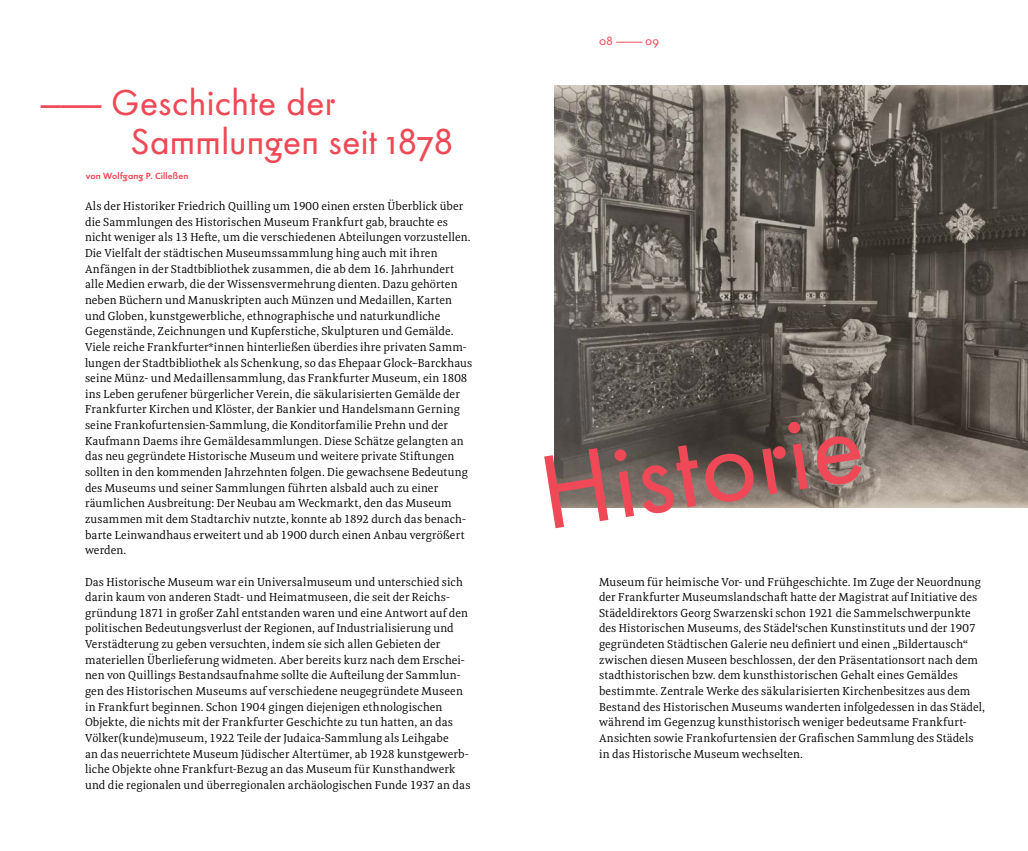
<style>
.page{position:relative;width:1028px;height:851px;background:#fff}
.page>*{position:absolute;margin:0;border:0;box-sizing:border-box;transform-origin:0 0}
.t1{font:108.75px "Futura HMF Book Os F";color:#ef4957}
.t2{font:37.5px/39.1px "Futura HMF Book Os F";letter-spacing:-.005em;color:#ef4957}
.t3{font:12.5px "Futura HMF Book Os F";color:#ef4957}
.t4{font:11.88px/15.6px "Meret Pro";letter-spacing:.005em;color:#000}
.t5{font:9.38px "Futura HMF Demi Bold Os F";letter-spacing:.02em;color:#ef4957}
</style>
<div class="page">
<img style="left:555px;top:85px;width:473px;height:422px">
<p class="t3" style="left:599px;top:33px;width:62px">08 ———— 09</p>
<h2 class="t2" style="left:131px;top:82px;width:324px;text-indent:-90px">——— Geschichte der<br>Sammlungen seit 1878</h2>
<p class="t5" style="left:86px;top:170px;width:104px">von Wolfgang P. Cilleßen</p>
<p class="t4" style="left:85px;top:198px;width:389px">Als der Historiker Friedrich Quilling um 1900 einen ersten Überblick über die Sammlungen des Historischen Museum Frankfurt gab, brauchte es nicht weniger als 13 Hefte, um die verschiedenen Abteilungen vorzustellen.<br>Die Vielfalt der städtischen Museumssammlung hing auch mit ihren Anfängen in der Stadtbibliothek zusammen, die ab dem 16. Jahrhundert alle Medien erwarb, die der Wissensvermehrung dienten. Dazu gehörten neben Büchern und Manuskripten auch Münzen und Medaillen, Karten und Globen, kunstgewerbliche, ethnographische und naturkundliche Gegenstände, Zeichnungen und Kupferstiche, Skulpturen und Gemälde.<br>Viele reiche Frankfurter*innen hinterließen überdies ihre privaten Samm&shy;lungen der Stadtbibliothek als Schenkung, so das Ehepaar Glock–Barckhaus seine Münz- und Medaillensammlung, das Frankfurter Museum, ein 1808 ins Leben gerufener bürgerlicher Verein, die säkularisierten Gemälde der Frankfurter Kirchen und Klöster, der Bankier und Handelsmann Gerning seine Frankofurtensien-Sammlung, die Konditorfamilie Prehn und der Kaufmann Daems ihre Gemäldesammlungen. Diese Schätze gelangten an das neu gegründete Historische Museum und weitere private Stiftungen sollten in den kommenden Jahrzehnten folgen. Die gewachsene Bedeutung des Museums und seiner Sammlungen führten alsbald auch zu einer räumlichen Ausbreitung: Der Neubau am Weckmarkt, den das Museum zusammen mit dem Stadtarchiv nutzte, konnte ab 1892 durch das benach&shy;barte Leinwandhaus erweitert und ab 1900 durch einen Anbau vergrößert werden.</p>
<p class="t4" style="left:85px;top:573px;width:387px">Das Historische Museum war ein Universalmuseum und unterschied sich darin kaum von anderen Stadt- und Heimatmuseen, die seit der Reichs&shy;gründung 1871 in großer Zahl entstanden waren und eine Antwort auf den politischen Bedeutungsverlust der Regionen, auf Industrialisierung und Verstädterung zu geben versuchten, indem sie sich allen Gebieten der materiellen Überlieferung widmeten. Aber bereits kurz nach dem Erschei&shy;nen von Quillings Bestandsaufnahme sollte die Aufteilung der Sammlun&shy;gen des Historischen Museums auf verschiedene neugegründete Museen in Frankfurt beginnen. Schon 1904 gingen diejenigen ethnologischen Objekte, die nichts mit der Frankfurter Geschichte zu tun hatten, an das Völker(kunde)museum, 1922 Teile der Judaica-Sammlung als Leihgabe<br>an das neuerrichtete Museum Jüdischer Altertümer, ab 1928 kunstgewerb&shy;liche Objekte ohne Frankfurt-Bezug an das Museum für Kunsthandwerk und die regionalen und überregionalen archäologischen Funde 1937 an das</p>
<p class="t4" style="left:599px;top:573px;width:387px">Museum für heimische Vor- und Frühgeschichte. Im Zuge der Neuordnung der Frankfurter Museumslandschaft hatte der Magistrat auf Initiative des Städeldirektors Georg Swarzenski schon 1921 die Sammelschwerpunkte des Historischen Museums, des Städel‘schen Kunstinstituts und der 1907 gegründeten Städtischen Galerie neu definiert und einen „Bildertausch“ zwischen diesen Museen beschlossen, der den Präsentationsort nach dem stadthistorischen bzw. dem kunsthistorischen Gehalt eines Gemäldes bestimmte. Zentrale Werke des säkularisierten Kirchenbesitzes aus dem Bestand des Historischen Museums wanderten infolgedessen in das Städel, während im Gegenzug kunsthistorisch weniger bedeutsame Frankfurt-Ansichten sowie Frankofurtensien der Grafischen Sammlung des Städels in das Historische Museum wechselten.</p>
<h1 class="t1" style="left:529px;top:428px;width:329px;rotate:-9deg">Historie</h1>
</div>
